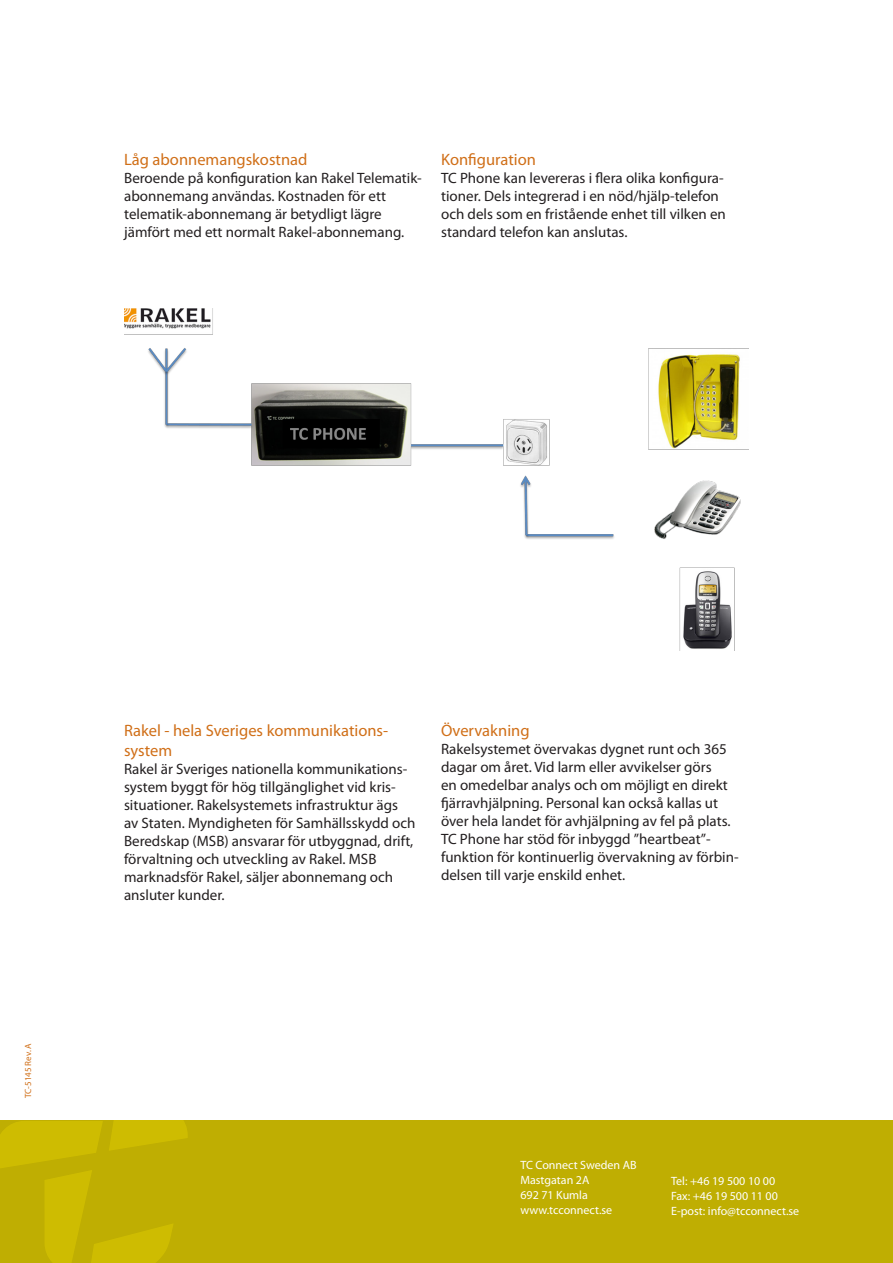
<style>
.page{position:relative;width:893px;height:1263px;background:#fff}
.page>*{position:absolute;margin:0;border:0;box-sizing:border-box;transform-origin:0 0}
.Mellanrubrik{font:16.5px/19.8px "Myriad Pro";color:#d06f18}
.Brödtext_A{font:16.5px "Myriad Pro";color:#d06f18}
.Brödtext_A-2{font:15px/18px "Myriad Pro";color:#231f20}
.Mellanrubrik-2{font:15px/18px "Myriad Pro";color:#231f20}
.t1{font:12px "Myriad Pro";color:#fff}
.Mellanrubrik-3{font:9px "Myriad Pro";color:#d06f18}
</style>
<div class="page">
<div style="left:0;top:1121px;width:893px;height:142px;background:#bfae02"></div>
<svg style="left:0;top:1121px;width:188px;height:142px"></svg>
<img style="left:124px;top:308px;width:624px;height:343px">
<p class="Mellanrubrik" style="left:124px;top:149px;width:185px">Låg abonnemangskostnad</p>
<p class="Mellanrubrik-2" style="left:124px;top:169px;width:299px">Beroende på konfiguration kan Rakel Telematik&shy;abonnemang användas. Kostnaden för ett telematik-abonnemang är betydligt lägre jämfört med ett normalt Rakel-abonnemang.</p>
<p class="Brödtext_A" style="left:441px;top:149px;width:96px">Konfiguration</p>
<p class="Brödtext_A-2" style="left:441px;top:169px;width:286px">TC Phone kan levereras i flera olika konfigura&shy;tioner. Dels integrerad i en nöd/hjälp-telefon och dels som en fristående enhet till vilken en standard telefon kan anslutas.</p>
<p class="Mellanrubrik-3" style="left:22px;top:1098px;width:57px;rotate:-90deg">TC-5145 Rev. A</p>
<p class="Mellanrubrik" style="left:124px;top:721px;width:266px">Rakel - hela Sveriges kommunikations&shy;system</p>
<p class="Mellanrubrik-2" style="left:124px;top:760px;width:293px">Rakel är Sveriges nationella kommunikations&shy;system byggt för hög tillgänglighet vid kris&shy;situationer. Rakelsystemets infrastruktur ägs av Staten. Myndigheten för Samhällsskydd och Beredskap (MSB) ansvarar för utbyggnad, drift, förvaltning och utveckling av Rakel. MSB marknadsför Rakel, säljer abonnemang och ansluter kunder.</p>
<p class="Brödtext_A" style="left:441px;top:720px;width:90px">Övervakning</p>
<p class="Brödtext_A-2" style="left:441px;top:740px;width:299px">Rakelsystemet övervakas dygnet runt och 365 dagar om året. Vid larm eller avvikelser görs<br>en omedelbar analys och om möjligt en direkt fjärravhjälpning. Personal kan också kallas ut över hela landet för avhjälpning av fel på plats.<br>TC Phone har stöd för inbyggd ”heartbeat”- funktion för kontinuerlig övervakning av förbin&shy;delsen till varje enskild enhet.</p>
<p class="t1" style="left:520px;top:1157px;width:118px">TC Connect Sweden AB</p>
<p class="t1" style="left:520px;top:1172px;width:71px">Mastgatan 2A</p>
<p class="t1" style="left:520px;top:1187px;width:69px">692 71 Kumla</p>
<p class="t1" style="left:520px;top:1202px;width:93px">www.tcconnect.se</p>
<p class="t1" style="left:671px;top:1174px;width:106px">Tel: +46 19 500 10 00</p>
<p class="t1" style="left:671px;top:1189px;width:108px">Fax: +46 19 500 11 00</p>
<p class="t1" style="left:671px;top:1204px;width:130px">E-post: info@tcconnect.se</p>
</div>
